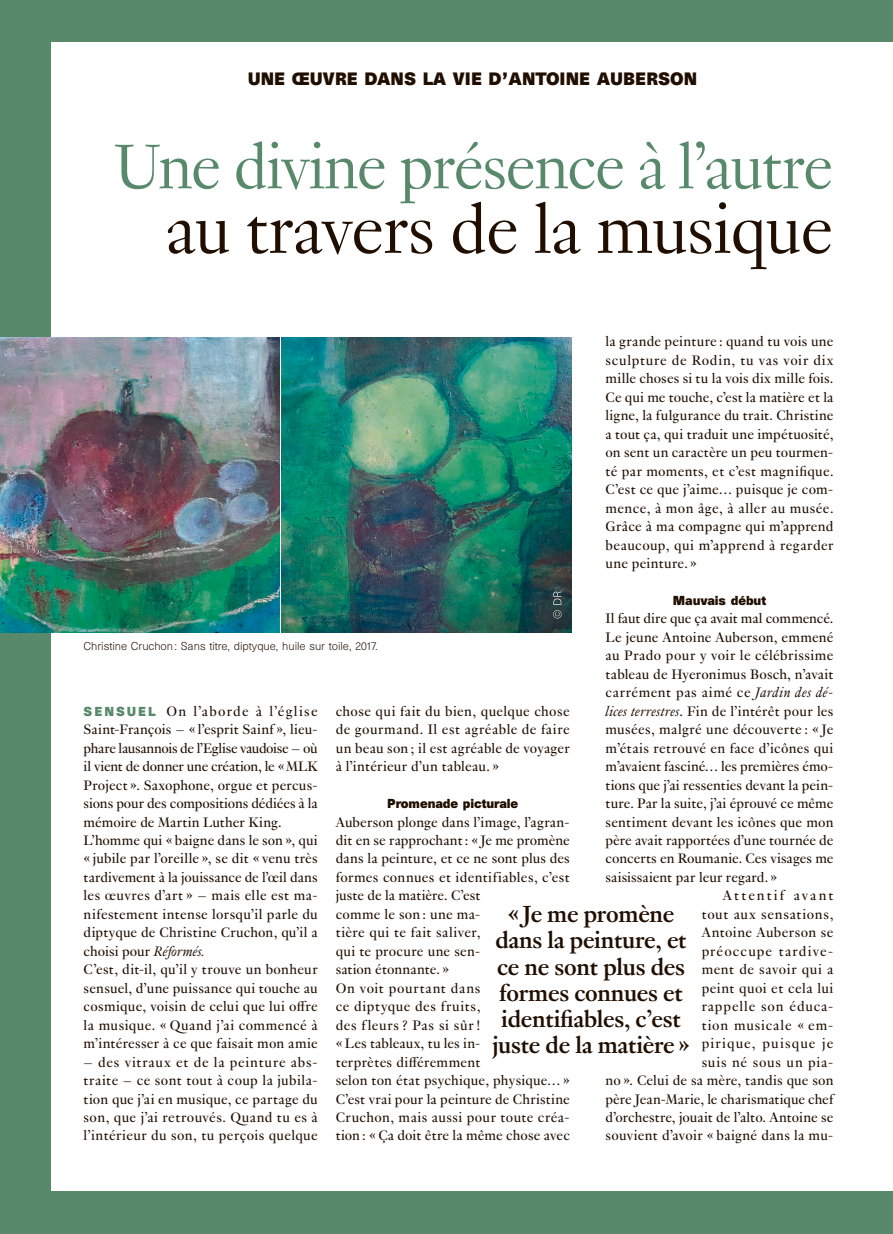
<style>
.page{position:relative;width:893px;height:1234px;background:#fff}
.page>*{position:absolute;margin:0;border:0;box-sizing:border-box;transform-origin:0 0}
.REF_Titres_indd{font:300 75px "Genath";letter-spacing:-.02em;color:#200e00}
.REF_Titres_indd-2{font:300 69px "Genath";letter-spacing:-.03em;color:#58896b}
.REF_Exergue_indd{font:700 25.5px/26.2px "Genath";letter-spacing:-.01em;color:#200e00;text-align:center}
.REF_Titre-encadre_in{font:700 16.5px "Unica SB";color:#200e00}
.REF_Texte_indd{font:15px/18.5px "Genath";letter-spacing:.02em;color:#200e00;text-align:justify}
.REF_Intertitre_indd{font:700 12px "Unica SB";letter-spacing:-.01em;color:#200e00}
.REF_legendes_copyrig{font:300 10.5px "Unica SB";color:#200e00}
.s1{font-style:italic}
.s2{font-family:"Unica SB";font-weight:700;font-size:12px;color:#58896b}
</style>
<div class="page">
<div style="left:0;top:0;width:893px;height:1233px;background:#58896b"></div>
<div style="left:51px;top:43px;width:842px;height:1147px;background:#fff"></div>
<img style="left:0;top:337px;width:279px;height:295px">
<img style="left:282px;top:337px;width:289px;height:295px">
<svg style="left:553px;top:591px;width:8px;height:27px"></svg>
<p class="REF_Titre-encadre_in" style="left:248px;top:69px;width:451px">UNE ŒUVRE DANS LA VIE D’ANTOINE AUBERSON</p>
<p class="REF_Titres_indd-2" style="left:114px;top:118px;width:721px">Une divine présence à l’autre</p>
<p class="REF_Titres_indd" style="left:165px;top:176px;width:670px">au travers de la musique</p>
<p class="REF_Texte_indd" style="left:606px;top:331px;width:229px">la grande peinture : quand tu vois une sculpture de Rodin, tu vas voir dix mille choses si tu la vois dix mille fois.<br>Ce qui me touche, c’est la matière et la ligne, la fulgurance du trait. Christine a tout ça, qui traduit une impétuosité, on sent un caractère un peu tourmen&shy;té par moments, et c’est magnifique.<br>C’est ce que j’aime… puisque je com&shy;mence, à mon âge, à aller au musée.<br>Grâce à ma compagne qui m’apprend beaucoup, qui m’apprend à regarder une peinture. »</p>
<p class="REF_Intertitre_indd" style="left:673px;top:593px;width:95px">Mauvais début</p>
<p class="REF_Texte_indd" style="left:606px;top:608px;width:229px">Il faut dire que ça avait mal commencé.<br>Le jeune Antoine Auberson, emmené au Prado pour y voir le célébrissime tableau de Hyeronimus Bosch, n’avait carrément pas aimé ce <span class="s1">Jardin des dé&shy;lices terrestres</span>. Fin de l’intérêt pour les musées, malgré une découverte : « Je m’étais retrouvé en face d’icônes qui m’avaient fasciné… les premières émo&shy;tions que j’ai ressenties devant la pein&shy;ture. Par la suite, j’ai éprouvé ce même sentiment devant les icônes que mon père avait rapportées d’une tournée de concerts en Roumanie. Ces visages me saisissaient par leur regard. »</p>
<p class="REF_Texte_indd" style="left:606px;top:885px;width:229px;text-align:right">Attentif avant<br>tout aux sensations,<br>Antoine Auberson se<br>préoccupe tardive-<br>ment de savoir qui a<br>peint quoi et cela lui<br>rappelle son éduca-<br>tion musicale « em-<br>pirique, puisque je<br>suis né sous un pia-<br>no ». Celui de sa mère, tandis que son père Jean-Marie, le charismatique chef d’orchestre, jouait de l’alto. Antoine se souvient d’avoir « baigné dans la mu-</p>
<p class="REF_legendes_copyrig" style="left:84px;top:640px;width:296px">Christine Cruchon: Sans titre, diptyque, huile sur toile, 2017.</p>
<p class="REF_Texte_indd" style="left:84px;top:700px;width:236px"><span class="s2">SENSUEL</span> On l’aborde à l’église Saint-François – « l’esprit Sainf », lieu&shy;phare lausannois de l’Eglise vaudoise – où il vient de donner une création, le « MLK Project ». Saxophone, orgue et percus&shy;sions pour des compositions dédiées à la mémoire de Martin Luther King.</p>
<p class="REF_Texte_indd" style="left:84px;top:829px;width:236px">L’homme qui « baigne dans le son », qui « jubile par l’oreille », se dit « venu très tardivement à la jouissance de l’œil dans les œuvres d’art » – mais elle est ma&shy;nifestement intense lorsqu’il parle du diptyque de Christine Cruchon, qu’il a choisi pour <span class="s1">Réformés.</span></p>
<p class="REF_Texte_indd" style="left:84px;top:958px;width:236px">C’est, dit-il, qu’il y trouve un bonheur sensuel, d’une puissance qui touche au cosmique, voisin de celui que lui offre la musique. « Quand j’ai commencé à m’intéresser à ce que faisait mon amie</p>
<p class="REF_Texte_indd" style="left:84px;top:1051px;width:236px">– des vitraux et de la peinture abs&shy;traite – ce sont tout à coup la jubila&shy;tion que j’ai en musique, ce partage du son, que j’ai retrouvés. Quand tu es à l’intérieur du son, tu perçois quelque</p>
<p class="REF_Texte_indd" style="left:336px;top:700px;width:236px">chose qui fait du bien, quelque chose de gourmand. Il est agréable de faire un beau son ; il est agréable de voyager à l’intérieur d’un tableau. »</p>
<p class="REF_Intertitre_indd" style="left:387px;top:796px;width:133px">Promenade picturale</p>
<p class="REF_Texte_indd" style="left:336px;top:811px;width:236px;text-align:left">Auberson plonge dans l’image, l’agran&shy;dit en se rapprochant : « Je me promène dans la peinture, et ce ne sont plus des formes connues et identifiables, c’est juste de la matière. C’est<br>comme le son : une ma-<br>tière qui te fait saliver,<br>qui te procure une sen-<br>sation étonnante. »</p>
<p class="REF_Texte_indd" style="left:336px;top:977px;width:236px;text-align:left">On voit pourtant dans<br>ce diptyque des fruits,<br>des fleurs ? Pas si sûr !<br>« Les tableaux, tu les in-<br>terprètes différemment<br>selon ton état psychique, physique… »<br>C’est vrai pour la peinture de Christine<br>Cruchon, mais aussi pour toute créa&shy;tion : « Ça doit être la même chose avec</p>
<p class="REF_Exergue_indd" style="left:492px;top:898px;width:199px">« Je me promène dans la peinture, et ce ne sont plus des formes connues et identifiables, c’est juste de la matière »</p>
</div>
